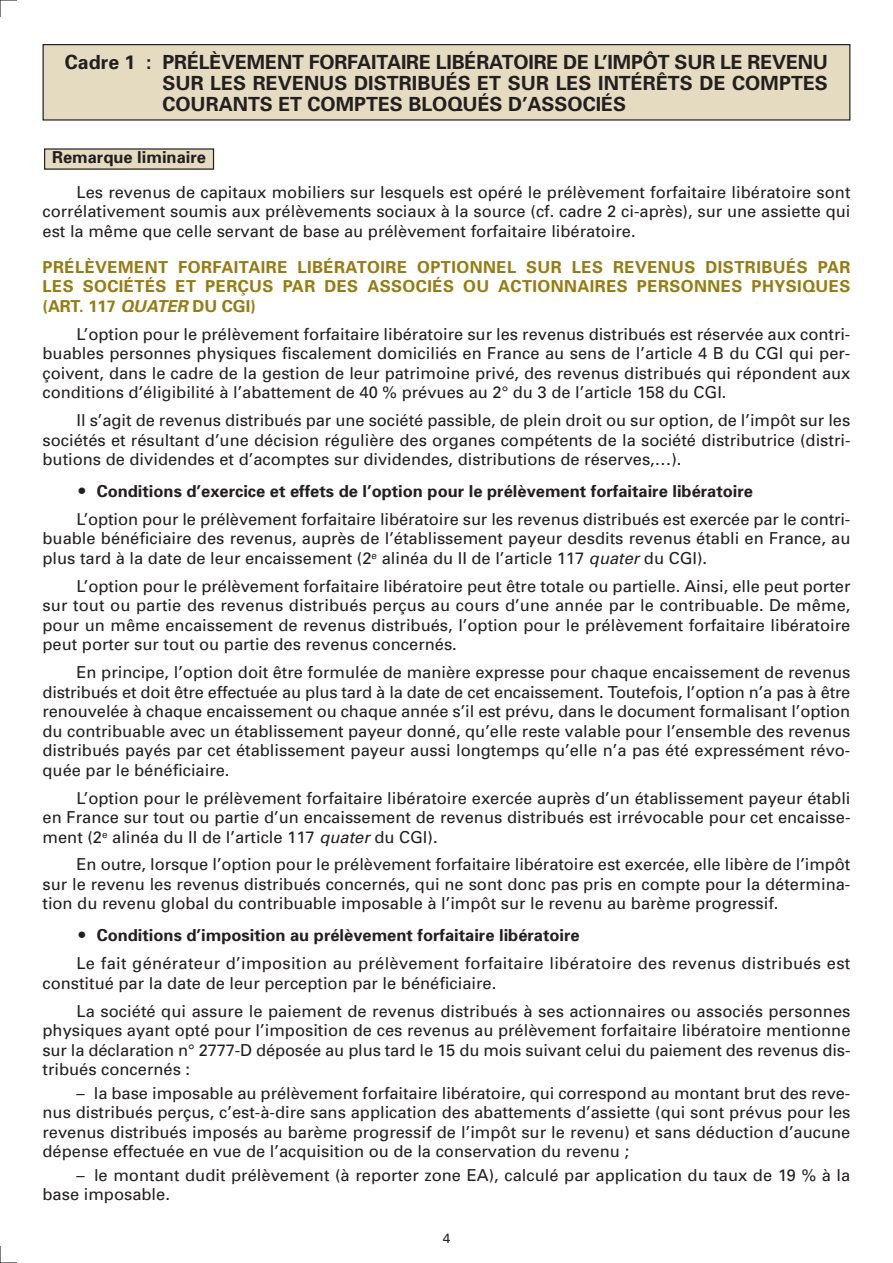
<style>
.page{position:relative;width:893px;height:1263px;background:#fff}
.page>*{position:absolute;margin:0;border:0;box-sizing:border-box;transform-origin:0 0}
.t1{font:700 19.5px/21px "Univers";color:#231f20;text-align:justify}
.t2{font:16.5px/19.5px "Univers";color:#231f20;text-align:justify}
.t3{font:700 16.5px/19.5px "Univers";letter-spacing:.03em;color:#967b10;text-align:justify}
.t4{font:700 16.5px "Univers";color:#231f20}
.t5{font:13.5px "Univers";color:#231f20}
.s1{font-style:italic}
.s2{font-family:"European Pi Three"}
.s3{font-weight:700}
</style>
<div class="page">
<svg style="left:0;top:0;width:17px;height:17px"></svg>
<svg style="left:0;top:1246px;width:17px;height:17px"></svg>
<div style="left:45px;top:149px;width:168px;height:20px;background:#e5dbc1"></div>
<div style="left:43px;top:45px;width:807px;height:75px;background:#e5dbc1"></div>
<div style="left:43px;top:44px;width:807px;height:77px;border:1px solid #231f20"></div>
<p class="t1" style="left:162px;top:53px;width:667px;text-indent:-97px">Cadre 1 : PRÉLÈVEMENT FORFAITAIRE LIBÉRATOIRE DE L’IMPÔT SUR LE REVENU SUR LES REVENUS DISTRIBUÉS ET SUR LES INTÉRÊTS DE COMPTES COURANTS ET COMPTES BLOQUÉS D’ASSOCIÉS</p>
<p class="t4" style="left:52px;top:151px;width:155px">Remarque liminaire</p>
<p class="t2" style="left:43px;top:183px;width:809px;text-indent:34px">Les revenus de capitaux mobiliers sur lesquels est opéré le prélèvement forfaitaire libératoire sont corrélativement soumis aux prélèvements sociaux à la source (cf. cadre 2 ci-après), sur une assiette qui est la même que celle servant de base au prélèvement forfaitaire libératoire.</p>
<p class="t3" style="left:43px;top:259px;width:809px">PRÉLÈVEMENT FORFAITAIRE LIBÉRATOIRE OPTIONNEL SUR LES REVENUS DISTRIBUÉS PAR LES SOCIÉTÉS ET PERÇUS PAR DES ASSOCIÉS OU ACTIONNAIRES PERSONNES PHYSIQUES (ART. 117 <span class="s1">QUATER</span>DU CGI)</p>
<p class="t2" style="left:43px;top:326px;width:809px;text-indent:34px">L’option pour le prélèvement forfaitaire libératoire sur les revenus distribués est réservée aux contri&shy;buables personnes physiques fiscalement domiciliés en France au sens de l’article 4 B du CGI qui per&shy;çoivent, dans le cadre de la gestion de leur patrimoine privé, des revenus distribués qui répondent aux conditions d’éligibilité à l’abattement de 40 % prévues au 2° du 3 de l’article 158 du CGI.</p>
<p class="t2" style="left:43px;top:412px;width:809px;text-indent:34px">Il s’agit de revenus distribués par une société passible, de plein droit ou sur option, de l’impôt sur les sociétés et résultant d’une décision régulière des organes compétents de la société distributrice (distri&shy;butions de dividendes et d’acomptes sur dividendes, distributions de réserves,…).</p>
<p class="t2" style="left:77px;top:479px;width:775px;line-height:27.9px"><span class="s2">-</span> <span class="s3">Conditions d’exercice et effets de l’option pour le prélèvement forfaitaire libératoire<br></span>L’option pour le prélèvement forfaitaire libératoire sur les revenus distribués est exercée par le contri-</p>
<p class="t2" style="left:43px;top:530px;width:809px">buable bénéficiaire des revenus, auprès de l’établissement payeur desdits revenus établi en France, au plus tard à la date de leur encaissement (2<sup>e</sup> alinéa du II de l’article 117 <span class="s1">quater</span>du CGI).</p>
<p class="t2" style="left:43px;top:578px;width:809px;text-indent:34px">L’option pour le prélèvement forfaitaire libératoire peut être totale ou partielle. Ainsi, elle peut porter sur tout ou partie des revenus distribués perçus au cours d’une année par le contribuable. De même, pour un même encaissement de revenus distribués, l’option pour le prélèvement forfaitaire libératoire peut porter sur tout ou partie des revenus concernés.</p>
<p class="t2" style="left:43px;top:664px;width:809px;text-indent:34px">En principe, l’option doit être formulée de manière expresse pour chaque encaissement de revenus distribués et doit être effectuée au plus tard à la date de cet encaissement. Toutefois, l’option n’a pas à être renouvelée à chaque encaissement ou chaque année s’il est prévu, dans le document formalisant l’option du contribuable avec un établissement payeur donné, qu’elle reste valable pour l’ensemble des revenus distribués payés par cet établissement payeur aussi longtemps qu’elle n’a pas été expressément révo&shy;quée par le bénéficiaire.</p>
<p class="t2" style="left:43px;top:789px;width:809px;text-indent:34px">L’option pour le prélèvement forfaitaire libératoire exercée auprès d’un établissement payeur établi en France sur tout ou partie d’un encaissement de revenus distribués est irrévocable pour cet encaisse&shy;ment (2<sup>e</sup> alinéa du II de l’article 117 <span class="s1">quater</span>du CGI).</p>
<p class="t2" style="left:43px;top:856px;width:809px;text-indent:34px">En outre, lorsque l’option pour le prélèvement forfaitaire libératoire est exercée, elle libère de l’impôt sur le revenu les revenus distribués concernés, qui ne sont donc pas pris en compte pour la détermina&shy;tion du revenu global du contribuable imposable à l’impôt sur le revenu au barème progressif.</p>
<p class="t2" style="left:77px;top:923px;width:775px;line-height:27.9px"><span class="s2">-</span> <span class="s3">Conditions d’imposition au prélèvement forfaitaire libératoire<br></span>Le fait générateur d’imposition au prélèvement forfaitaire libératoire des revenus distribués est</p>
<p class="t2" style="left:77px;top:970px;width:775px;line-height:27.9px;text-indent:-34px">constitué par la date de leur perception par le bénéficiaire.<br>La société qui assure le paiement de revenus distribués à ses actionnaires ou associés personnes</p>
<p class="t2" style="left:43px;top:1022px;width:809px">physiques ayant opté pour l’imposition de ces revenus au prélèvement forfaitaire libératoire mentionne sur la déclaration n° 2777-D déposée au plus tard le 15 du mois suivant celui du paiement des revenus dis&shy;tribués concernés :</p>
<p class="t2" style="left:43px;top:1084px;width:809px;text-indent:34px">– la base imposable au prélèvement forfaitaire libératoire, qui correspond au montant brut des reve&shy;nus distribués perçus, c’est-à-dire sans application des abattements d’assiette (qui sont prévus pour les revenus distribués imposés au barème progressif de l’impôt sur le revenu) et sans déduction d’aucune dépense effectuée en vue de l’acquisition ou de la conservation du revenu ;</p>
<p class="t2" style="left:43px;top:1167px;width:809px;text-indent:34px">– le montant dudit prélèvement (à reporter zone EA), calculé par application du taux de 19 % à la base imposable.</p>
<p class="t5" style="left:443px;top:1233px;width:9px">4</p>
</div>
